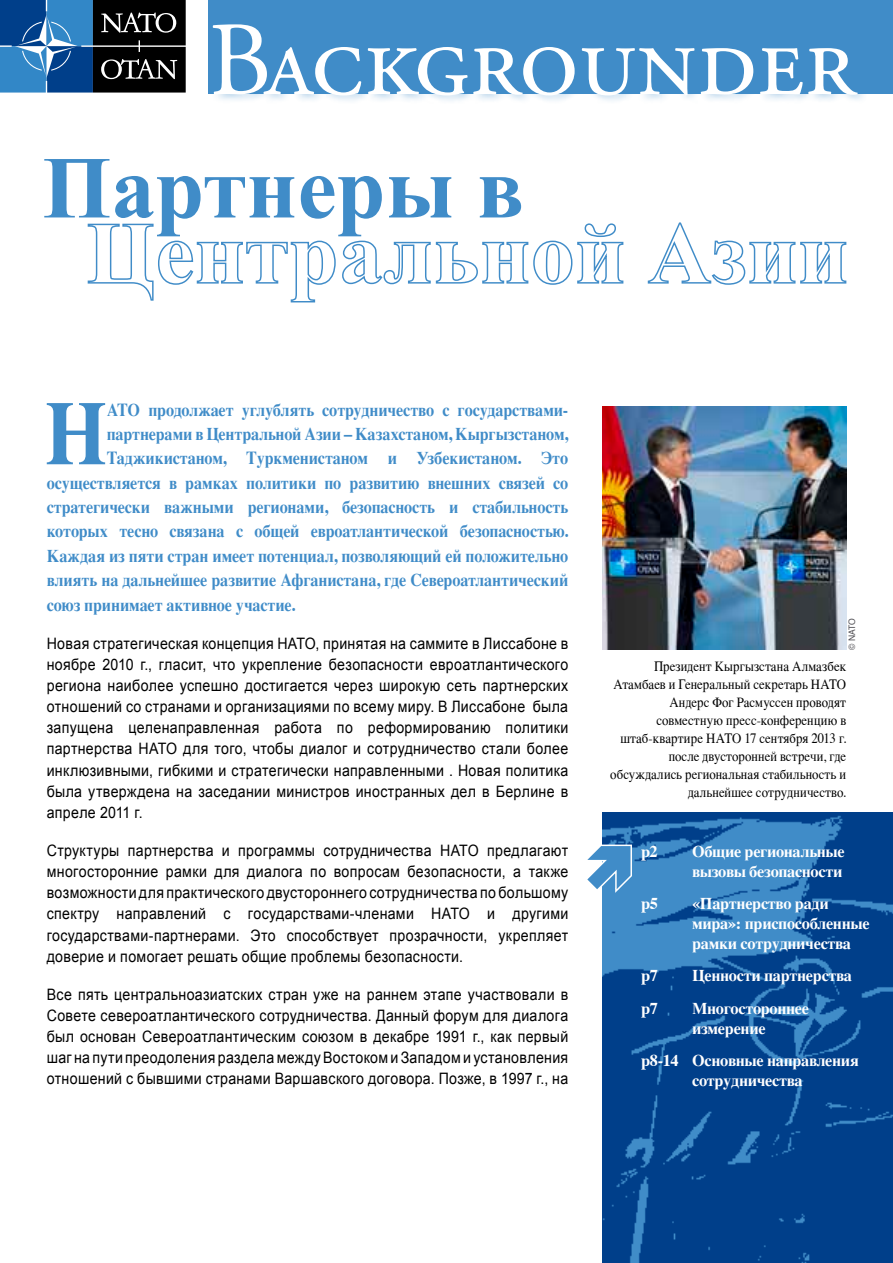
<style>
.page{position:relative;width:893px;height:1263px;background:#fff}
.page>*{position:absolute;margin:0;border:0;box-sizing:border-box;transform-origin:0 0}
.t1{font:105px "Adobe Garamond Pro";color:#fff}
.t2{font:700 89.85px "Times";color:#408cc8;scale:.9 1}
.t3{font:700 88.2px "Times New Roman";color:#408cc8}
.t4{font:700 18px "Times";letter-spacing:-.005em;color:#408cc8;scale:.9 1}
.t5{font:700 16.5px/19.8px "Times";letter-spacing:-.02em;color:#fff}
.t6{font:15.75px/21.1px "Arial";letter-spacing:.02em;color:#000;text-align:justify;scale:.9 1}
.t7{font:14.25px/18px "Times";letter-spacing:.005em;color:#000;text-align:right;scale:.9 1}
.t8{font:9px "Helvetica";color:#4f4e53;scale:.95 1}
</style>
<div class="page">
<img style="left:602px;top:812px;width:291px;height:451px">
<div style="left:208px;top:0;width:685px;height:94px;background:#408cc8"></div>
<svg style="left:0;top:0;width:186px;height:93px;background:#274968"></svg>
<div style="left:209px;top:16px;width:660px;height:88px;background:#408cc8"></div>
<img style="left:602px;top:406px;width:244px;height:244px">
<svg style="left:87px;top:223px;width:537px;height:80px"></svg>
<svg style="left:647px;top:222px;width:200px;height:63px"></svg>
<svg style="left:602px;top:843px;width:33px;height:53px"></svg>
<h1 class="t1" style="left:208px;top:-2px;width:649px">Backgrounder</h1>
<h3 class="t3" style="left:43px;top:127px;width:483px">Партнеры в</h3>
<h2 class="t2" style="left:45px;top:348px;width:71px">Н</h2>
<p class="t4" style="left:107px;top:392px;width:514px">АТО продолжает углублять сотрудничество с государствами-</p>
<p class="t4" style="left:107px;top:417px;width:514px">партнерами в Центральной Азии – Казахстаном, Кыргызстаном,</p>
<p class="t4" style="left:107px;top:441px;width:514px">Таджикистаном, Туркменистаном и Узбекистаном. Это</p>
<p class="t4" style="left:47px;top:465px;width:581px">осуществляется в рамках политики по развитию внешних связей со</p>
<p class="t4" style="left:47px;top:490px;width:581px">стратегически важными регионами, безопасность и стабильность</p>
<p class="t4" style="left:47px;top:514px;width:581px">которых тесно связана с общей евроатлантической безопасностью.</p>
<p class="t4" style="left:47px;top:538px;width:581px">Каждая из пяти стран имеет потенциал, позволяющий ей положительно</p>
<p class="t4" style="left:47px;top:563px;width:581px">влиять на дальнейшее развитие Афганистана, где Североатлантический</p>
<p class="t4" style="left:47px;top:587px;width:278px">союз принимает активное участие.</p>
<p class="t6" style="left:47px;top:633px;width:581px">Новая cтратегическая концепция НАТО, принятая на саммите в Лиссабоне в ноябре 2010 г., гласит, что укрепление безопасности евроатлантического региона наиболее успешно достигается через широкую сеть партнерских отношений со странами и организациями по всему миру. В Лиссабоне была запущена целенаправленная работа по реформированию политики партнерства НАТО для того, чтобы диалог и сотрудничество стали более инклюзивными, гибкими и стратегически направленными . Новая политика была утверждена на заседании министров иностранных дел в Берлине в апреле 2011 г.</p>
<p class="t6" style="left:47px;top:840px;width:581px">Структуры партнерства и программы сотрудничества НАТО предлагают многосторонние рамки для диалога по вопросам безопасности, а также возможности для практического двустороннего сотрудничества по большому спектру направлений с государствами-членами НАТО и другими государствами-партнерами. Это способствует прозрачности, укрепляет доверие и помогает решать общие проблемы безопасности.</p>
<p class="t6" style="left:47px;top:984px;width:581px">Все пять центральноазиатских стран уже на раннем этапе участвовали в Совете североатлантического сотрудничества. Данный форум для диалога был основан Североатлантическим союзом в декабре 1991 г., как первый шаг на пути преодоления раздела между Востоком и Западом и установления отношений с бывшими странами Варшавского договора. Позже, в 1997 г., на</p>
<p class="t8" style="left:845px;top:650px;width:35px;rotate:-90deg">© NATO</p>
<p class="t7" style="left:610px;top:656px;width:264px">Президент Кыргызстана Алмазбек Атамбаев и Генеральный секретарь НАТО Андерс Фог Расмуссен проводят совместную пресс-конференцию в штаб-квартире НАТО 17 сентября 2013 г. после двусторонней встречи, где обсуждались региональная стабильность и дальнейшее сотрудничество.</p>
<p class="t5" style="left:641px;top:839px;width:18px">p2</p>
<p class="t5" style="left:692px;top:839px;width:154px">Общие региональные вызовы безопасности</p>
<p class="t5" style="left:641px;top:892px;width:18px">p5</p>
<p class="t5" style="left:692px;top:892px;width:179px">«Партнерство ради мира»: приспособленные рамки сотрудничества</p>
<p class="t5" style="left:641px;top:964px;width:18px">p7</p>
<p class="t5" style="left:692px;top:964px;width:161px">Ценности партнерства</p>
<p class="t5" style="left:641px;top:996px;width:18px">p7</p>
<p class="t5" style="left:692px;top:996px;width:119px">Многостороннее измерение</p>
<p class="t5" style="left:641px;top:1049px;width:219px;text-align:center">p8-14 Основные направления сотрудничества</p>
</div>
